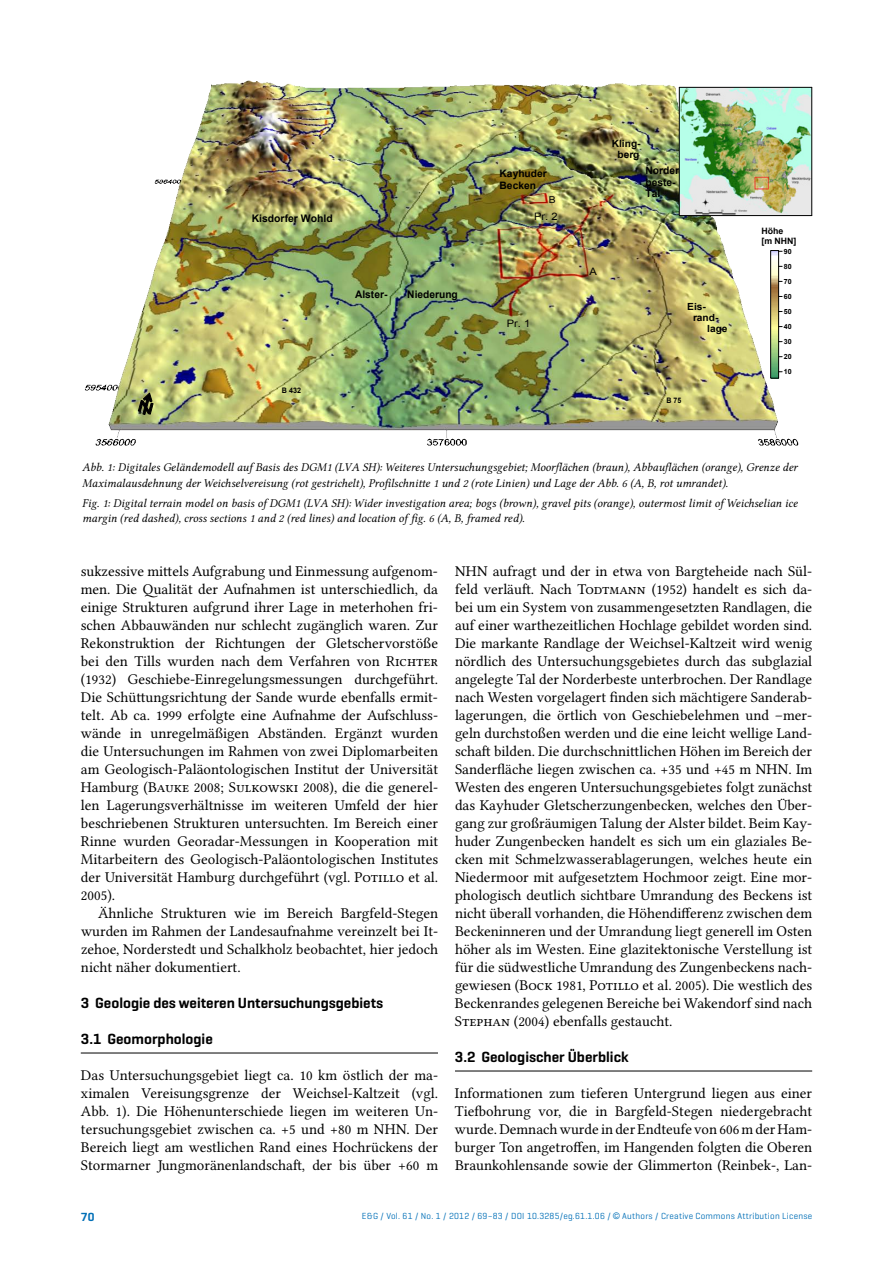
<style>
.page{position:relative;width:893px;height:1263px;background:#fff}
.page>*{position:absolute;margin:0;border:0;box-sizing:border-box;transform-origin:0 0}
.t1{font:15px/18px "Lin Libertine O";color:#000;text-align:justify}
.t2{font:600 15px "Geogrotesque";color:#000}
.t3{font:12px/15.6px "Lin Libertine OI";color:#000}
.t4{font:600 12px "Geogrotesque";color:#006fb7}
.t5{font:10.5px/11.7px "Arial+A7+PNF0+A0.000000";color:#000}
.t6{font:10.2px/11.4px "Arial+A7+PNF0+A0.000000";color:#000}
.t7{font:10.2px "Arial+A0+PNF0+A0.000000";color:#000;scale:1.08 1}
.t8{font:10.05px/11.1px "Arial+A7+PNF0+A0.000000";color:#000;text-align:center}
.t9{font:9.75px "Arial+A7+PNF0+A0.000000";color:#000;scale:1.04 1}
.t10{font:9.45px "Arial+A0+PNF0+A0.000000";color:#000;scale:1.09 1}
.t11{font:9px "Geogrotesque";letter-spacing:.025em;color:#006fb7}
.t12{font:8.85px/9.8px "Arial+A7+PNF0+A0.000000";color:#000}
.t13{font:7.65px "Arial+A7+PNF0+A0.000000";color:#000;scale:.94 1}
.t14{font:7.65px "Arial+A7+PNF0+A0.000000";color:#000;scale:.93 1}
.t15{font:7.05px "Arial+A7+PNF0+A0.000000";color:#000}
.s1{font-family:"Arial"}
</style>
<div class="page">
<hr style="left:81px;top:1053px;width:357px;height:1px;background:#000">
<hr style="left:455px;top:1071px;width:357px;height:1px;background:#000">
<img style="left:85px;top:80px;width:720px;height:366px">
<svg style="left:771px;top:251px;width:11px;height:127px"></svg>
<svg style="left:138px;top:392px;width:16px;height:23px"></svg>
<div style="left:761px;top:226px;width:35px;height:20px;background:#fff"></div>
<img style="left:680px;top:88px;width:131px;height:127px">
<hr style="left:679px;top:215px;width:133px;height:1px;background:#000">
<hr style="left:679px;top:87px;width:133px;height:1px;background:#000">
<hr style="left:679px;top:87px;width:1px;height:129px;background:#000">
<hr style="left:811px;top:87px;width:1px;height:129px;background:#000">
<p class="t5" style="left:252px;top:212px;width:83px">Kisdorfer Wohld</p>
<p class="t5" style="left:355px;top:289px;width:34px">Alster-</p>
<p class="t5" style="left:407px;top:289px;width:52px">Niederung</p>
<p class="t13" style="left:282px;top:385px;width:22px">B 432</p>
<p class="t6" style="left:500px;top:168px;width:49px">Kayhuder<br>Becken</p>
<p class="t10" style="left:549px;top:193px;width:8px">B</p>
<p class="t7" style="left:534px;top:209px;width:23px">Pr. 2</p>
<p class="t7" style="left:507px;top:317px;width:23px">Pr. 1</p>
<p class="t8" style="left:612px;top:138px;width:30px">Kling&shy;berg</p>
<p class="t5" style="left:645px;top:165px;width:39px">Norder&shy;beste-<br>Tal</p>
<p class="t7" style="left:590px;top:265px;width:8px">A</p>
<p class="t9" style="left:687px;top:300px;width:20px">Eis-</p>
<p class="t9" style="left:693px;top:311px;width:26px">rand-</p>
<p class="t9" style="left:707px;top:322px;width:21px">lage</p>
<p class="t14" style="left:667px;top:395px;width:17px">B 75</p>
<p class="t12" style="left:761px;top:226px;width:37px">Höhe<br>[m NHN]</p>
<p class="t15" style="left:784px;top:247px;width:9px">90</p>
<p class="t15" style="left:784px;top:262px;width:9px">80</p>
<p class="t15" style="left:784px;top:277px;width:9px">70</p>
<p class="t15" style="left:784px;top:292px;width:9px">60</p>
<p class="t15" style="left:784px;top:307px;width:9px">50</p>
<p class="t15" style="left:784px;top:322px;width:9px">40</p>
<p class="t15" style="left:784px;top:337px;width:9px">30</p>
<p class="t15" style="left:784px;top:352px;width:9px">20</p>
<p class="t15" style="left:784px;top:367px;width:9px">10</p>
<p class="t3" style="left:82px;top:460px;width:717px">Abb. 1: Digitales Geländemodell auf Basis des DGM1 (LVA SH): Weiteres Untersuchungsgebiet; Moorflächen (braun), Abbauflächen (orange), Grenze der<br>Maximalausdehnung der Weichselvereisung (rot gestrichelt), Profilschnitte 1 und 2 (rote Linien) und Lage der Abb. 6 (A, B, rot umrandet).</p>
<p class="t3" style="left:82px;top:496px;width:717px">Fig. 1: Digital terrain model on basis of DGM1 (LVA SH): Wider investigation area; bogs (brown), gravel pits (orange), outermost limit of Weichselian ice margin (red dashed), cross sections 1 and 2 (red lines) and location of fig. 6 (A, B, framed red).</p>
<p class="t1" style="left:81px;top:562px;width:359px">sukzessive mittels Aufgrabung und Einmessung aufgenom&shy;men. Die Qualität der Aufnahmen ist unterschiedlich, da einige Strukturen aufgrund ihrer Lage in meterhohen fri&shy;schen Abbauwänden nur schlecht zugänglich waren. Zur Rekonstruktion der Richtungen der Gletschervorstöße bei den Tills wurden nach dem Verfahren von Richter (1932) Geschiebe-Einregelungsmessungen durchgeführt.<br>Die Schüttungsrichtung der Sande wurde ebenfalls ermit&shy;telt. Ab ca. 1999 erfolgte eine Aufnahme der Aufschluss&shy;wände in unregelmäßigen Abständen. Ergänzt wurden die Untersuchungen im Rahmen von zwei Diplomarbeiten am Geologisch-Paläontologischen Institut der Universität Hamburg (Bauke 2008; Sulkowski 2008), die die generel&shy;len Lagerungsverhältnisse im weiteren Umfeld der hier beschriebenen Strukturen untersuchten. Im Bereich einer Rinne wurden Georadar-Messungen in Kooperation mit Mitarbeitern des Geologisch-Paläontologischen Institutes der Universität Hamburg durchgeführt (vgl. Potillo et al.<br>2005).</p>
<p class="t1" style="left:81px;top:904px;width:359px;text-indent:17px">Ähnliche Strukturen wie im Bereich Bargfeld-Stegen wurden im Rahmen der Landesaufnahme vereinzelt bei It&shy;zehoe, Norderstedt und Schalkholz beobachtet, hier jedoch nicht näher dokumentiert.</p>
<p class="t2" style="left:81px;top:994px;width:304px">3 Geologie des weiteren Untersuchungsgebiets</p>
<p class="t2" style="left:81px;top:1030px;width:133px">3.1 Geomorphologie</p>
<p class="t1" style="left:81px;top:1066px;width:359px">Das Untersuchungsgebiet liegt ca. 10 km östlich der ma&shy;ximalen Vereisungsgrenze der Weichsel-Kaltzeit (vgl.<br>Abb. 1). Die Höhenunterschiede liegen im weiteren Un&shy;tersuchungsgebiet zwischen ca. +5 und +80 m NHN. Der Bereich liegt am westlichen Rand eines Hochrückens der Stormarner Jungmoränenlandschaft, der bis über +60 m</p>
<p class="t1" style="left:455px;top:562px;width:359px">NHN aufragt und der in etwa von Bargteheide nach Sül&shy;feld verläuft. Nach Todtmann (1952) handelt es sich da&shy;bei um ein System von zusammengesetzten Randlagen, die auf einer warthezeitlichen Hochlage gebildet worden sind.<br>Die markante Randlage der Weichsel-Kaltzeit wird wenig nördlich des Untersuchungsgebietes durch das subglazial angelegte Tal der Norderbeste unterbrochen. Der Randlage nach Westen vorgelagert finden sich mächtigere Sanderab&shy;lagerungen, die örtlich von Geschiebelehmen und –mer&shy;geln durchstoßen werden und die eine leicht wellige Land&shy;schaft bilden. Die durchschnittlichen Höhen im Bereich der Sanderfläche liegen zwischen ca. +35 und +45 m NHN. Im Westen des engeren Untersuchungsgebietes folgt zunächst das Kayhuder Gletscherzungenbecken, welches den Über&shy;gang zur großräumigen Talung der Alster bildet. Beim Kay&shy;huder Zungenbecken handelt es sich um ein glaziales Be&shy;cken mit Schmelzwasserablagerungen, welches heute ein Niedermoor mit aufgesetztem Hochmoor zeigt. Eine mor&shy;phologisch deutlich sichtbare Umrandung des Beckens ist nicht überall vorhanden, die Höhendifferenz zwischen dem Beckeninneren und der Umrandung liegt generell im Osten höher als im Westen. Eine glazitektonische Verstellung ist für die südwestliche Umrandung des Zungenbeckens nach&shy;gewiesen (Bock 1981, Potillo et al. 2005). Die westlich des Beckenrandes gelegenen Bereiche bei Wakendorf sind nach Stephan (2004) ebenfalls gestaucht.</p>
<p class="t2" style="left:455px;top:1048px;width:175px">3.2 Geologischer Überblick</p>
<p class="t1" style="left:455px;top:1084px;width:359px">Informationen zum tieferen Untergrund liegen aus einer Tiefbohrung vor, die in Bargfeld-Stegen niedergebracht wurde. Demnachwurde in der Endteufe von 606mder Ham&shy;burger Ton angetroffen, im Hangenden folgten die Oberen Braunkohlensande sowie der Glimmerton (Reinbek-, Lan-</p>
<p class="t4" style="left:81px;top:1209px;width:15px">70</p>
<p class="t11" style="left:362px;top:1210px;width:452px">E&amp;G / Vol. 61 / No. 1 / 2012 / 69–83 / DOI 10.3285/eg.61.1.06 / <span class="s1">©</span> Authors / Creative Commons Attribution License</p>
</div>
